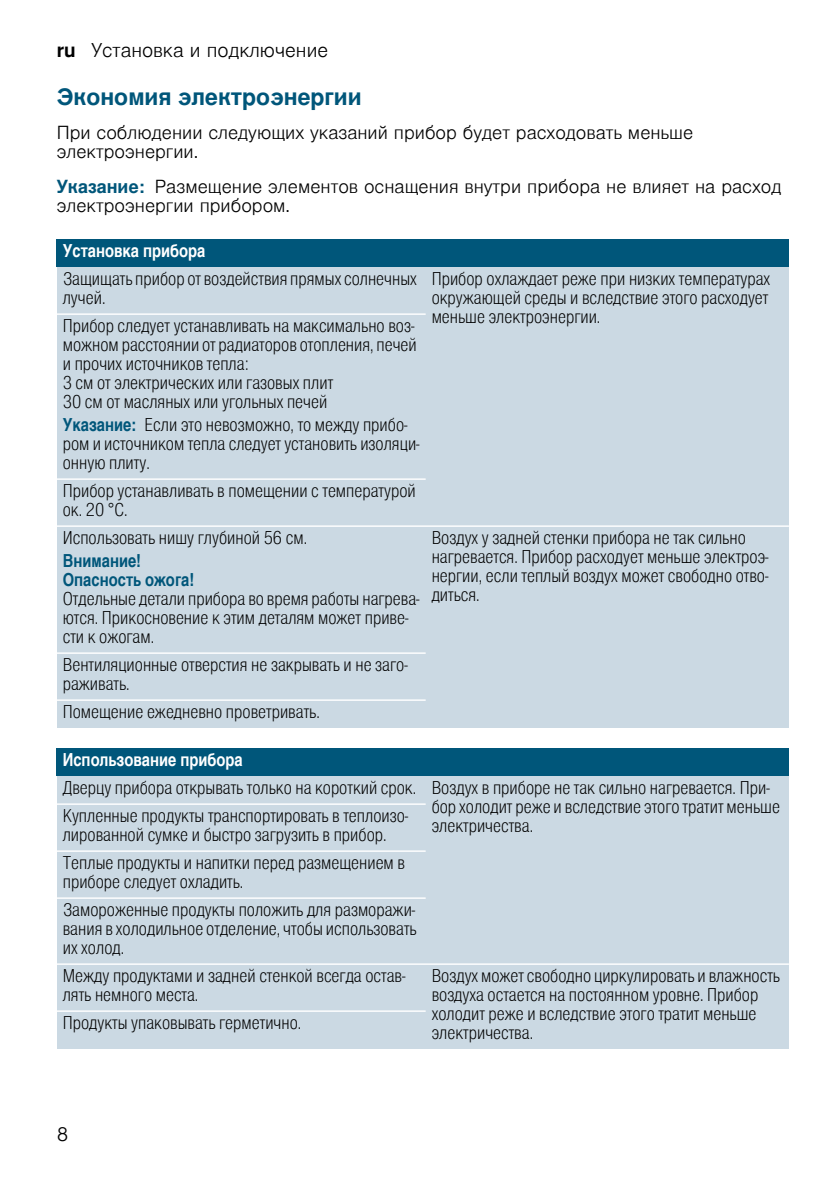
<style>
.page{position:relative;width:840px;height:1190px;background:#fff}
.page>*{position:absolute;margin:0;border:0;box-sizing:border-box;transform-origin:0 0}
.t1{font:700 23px "Nimbus San L";color:#00567a}
.t2{font:300 19px "Nimbus San L";color:#000}
.t3{font:18px/19px "Nimbus San L Lig Con";color:#000}
.t4{font:300 18px/19px "Nimbus San L";color:#000}
.t5{font:18px "Nimbus San L Bol Con";color:#fff}
.t6{font:18px/19px "Nimbus San L Bol Con";color:#00567a}
.s1{font-weight:700}
.s2{font-weight:700;color:#00567a}
.s3{font-family:"Nimbus San L Bol Con";color:#00567a}
</style>
<div class="page">
<div style="left:57px;top:239px;width:731px;height:28px;background:#00567a"></div>
<div style="left:57px;top:267px;width:368px;height:47px;background:#cbd9e3"></div>
<div style="left:425px;top:267px;width:363px;height:259px;background:#cbd9e3"></div>
<div style="left:57px;top:314px;width:368px;height:165px;background:#cbd9e3"></div>
<div style="left:57px;top:479px;width:368px;height:47px;background:#cbd9e3"></div>
<div style="left:57px;top:526px;width:368px;height:127px;background:#cbd9e3"></div>
<div style="left:425px;top:526px;width:363px;height:202px;background:#cbd9e3"></div>
<div style="left:57px;top:653px;width:368px;height:47px;background:#cbd9e3"></div>
<div style="left:57px;top:700px;width:368px;height:28px;background:#cbd9e3"></div>
<div style="left:57px;top:748px;width:731px;height:28px;background:#00567a"></div>
<div style="left:57px;top:776px;width:368px;height:28px;background:#cbd9e3"></div>
<div style="left:425px;top:776px;width:363px;height:188px;background:#cbd9e3"></div>
<div style="left:57px;top:804px;width:368px;height:47px;background:#cbd9e3"></div>
<div style="left:57px;top:851px;width:368px;height:47px;background:#cbd9e3"></div>
<div style="left:57px;top:898px;width:368px;height:66px;background:#cbd9e3"></div>
<div style="left:57px;top:964px;width:368px;height:47px;background:#cbd9e3"></div>
<div style="left:425px;top:964px;width:363px;height:85px;background:#cbd9e3"></div>
<div style="left:57px;top:1011px;width:368px;height:38px;background:#cbd9e3"></div>
<hr style="left:57px;top:313px;width:368px;height:2px;background:#fff">
<hr style="left:57px;top:478px;width:368px;height:2px;background:#fff">
<hr style="left:57px;top:525px;width:731px;height:2px;background:#fff">
<hr style="left:57px;top:652px;width:368px;height:2px;background:#fff">
<hr style="left:57px;top:699px;width:368px;height:2px;background:#fff">
<hr style="left:57px;top:803px;width:368px;height:2px;background:#fff">
<hr style="left:57px;top:850px;width:368px;height:2px;background:#fff">
<hr style="left:57px;top:897px;width:368px;height:2px;background:#fff">
<hr style="left:57px;top:963px;width:731px;height:2px;background:#fff">
<hr style="left:57px;top:1010px;width:368px;height:2px;background:#fff">
<p class="t2" style="left:57px;top:38px;width:273px"><span class="s1">ru</span> Установка и подключение</p>
<p class="t1" style="left:57px;top:83px;width:306px">Экoнoмия элeктpoэнepгии</p>
<p class="t4" style="left:57px;top:122px;width:637px">При соблюдении следующих указаний прибор будет расходовать меньше электроэнергии.</p>
<p class="t4" style="left:57px;top:176px;width:725px"><span class="s2">Указание:</span> Размещение элементов оснащения внутри прибора не влияет на расход электроэнергии прибором.</p>
<p class="t5" style="left:63px;top:240px;width:144px">Установка прибора</p>
<p class="t3" style="left:63px;top:269px;width:355px">Защищать прибор от воздействия прямых солнечных лучей.</p>
<p class="t3" style="left:431px;top:269px;width:340px;text-align:justify">Прибор охлаждает реже при низких температурах окружающей среды и вследствие этого расходует меньше электроэнергии.</p>
<p class="t3" style="left:63px;top:316px;width:355px">Прибор следует устанавливать на максимально воз&shy;можном расстоянии от радиаторов отопления, печей и прочих источников тепла:<br>3 cм от элeктpичecких или гaзoвых плит<br>30 см от масляных или угольных печей</p>
<p class="t3" style="left:63px;top:415px;width:358px"><span class="s3">Указание:</span> Если это невозможно, то между прибо&shy;ром и источником тепла следует установить изоляци&shy;онную плиту.</p>
<p class="t3" style="left:63px;top:481px;width:354px">Прибор устанавливать в помещении с температурой ок. 20 °C.</p>
<p class="t3" style="left:63px;top:528px;width:246px">Использовать нишу глубиной 56 см.</p>
<p class="t6" style="left:63px;top:551px;width:133px">Внимание!<br>Опасность ожога!</p>
<p class="t3" style="left:63px;top:589px;width:358px">Отдельные детали прибора во время работы нагрева&shy;ются. Прикосновение к этим деталям может приве&shy;сти к ожогам.</p>
<p class="t3" style="left:431px;top:528px;width:338px">Воздух у задней стенки прибора не так сильно нагревается. Прибор расходует меньше электроэ&shy;нергии, если теплый воздух может свободно отво&shy;диться.</p>
<p class="t3" style="left:63px;top:655px;width:346px">Вентиляционные отверстия не закрывать и не заго&shy;раживать.</p>
<p class="t3" style="left:63px;top:702px;width:258px">Помещение ежедневно проветривать.</p>
<p class="t5" style="left:63px;top:749px;width:181px">Использование прибора</p>
<p class="t3" style="left:431px;top:778px;width:349px;text-indent:-369px">Дверцу прибора открывать только на короткий срок. Воздух в приборе не так сильно нагревается. При&shy;бор холодит реже и вследствие этого тратит меньше электричества.</p>
<p class="t3" style="left:63px;top:806px;width:347px">Купленные продукты транспортировать в теплоизо&shy;лированной сумке и быстро загрузить в прибор.</p>
<p class="t3" style="left:63px;top:853px;width:343px">Теплые продукты и напитки перед размещением в приборе следует охладить.</p>
<p class="t3" style="left:63px;top:900px;width:355px;text-align:justify">Замороженные продукты положить для разморажи&shy;вания в холодильное отделение, чтобы использовать их холод.</p>
<p class="t3" style="left:63px;top:966px;width:344px">Между продуктами и задней стенкой всегда остав&shy;лять немного места.</p>
<p class="t3" style="left:431px;top:966px;width:349px">Воздух может свободно циркулировать и влажность воздуха остается на постоянном уровне. Прибор холодит реже и вследствие этого тратит меньше электричества.</p>
<p class="t3" style="left:63px;top:1013px;width:240px">Продукты упаковывать герметично.</p>
<p class="t2" style="left:57px;top:1121px;width:13px">8</p>
</div>
